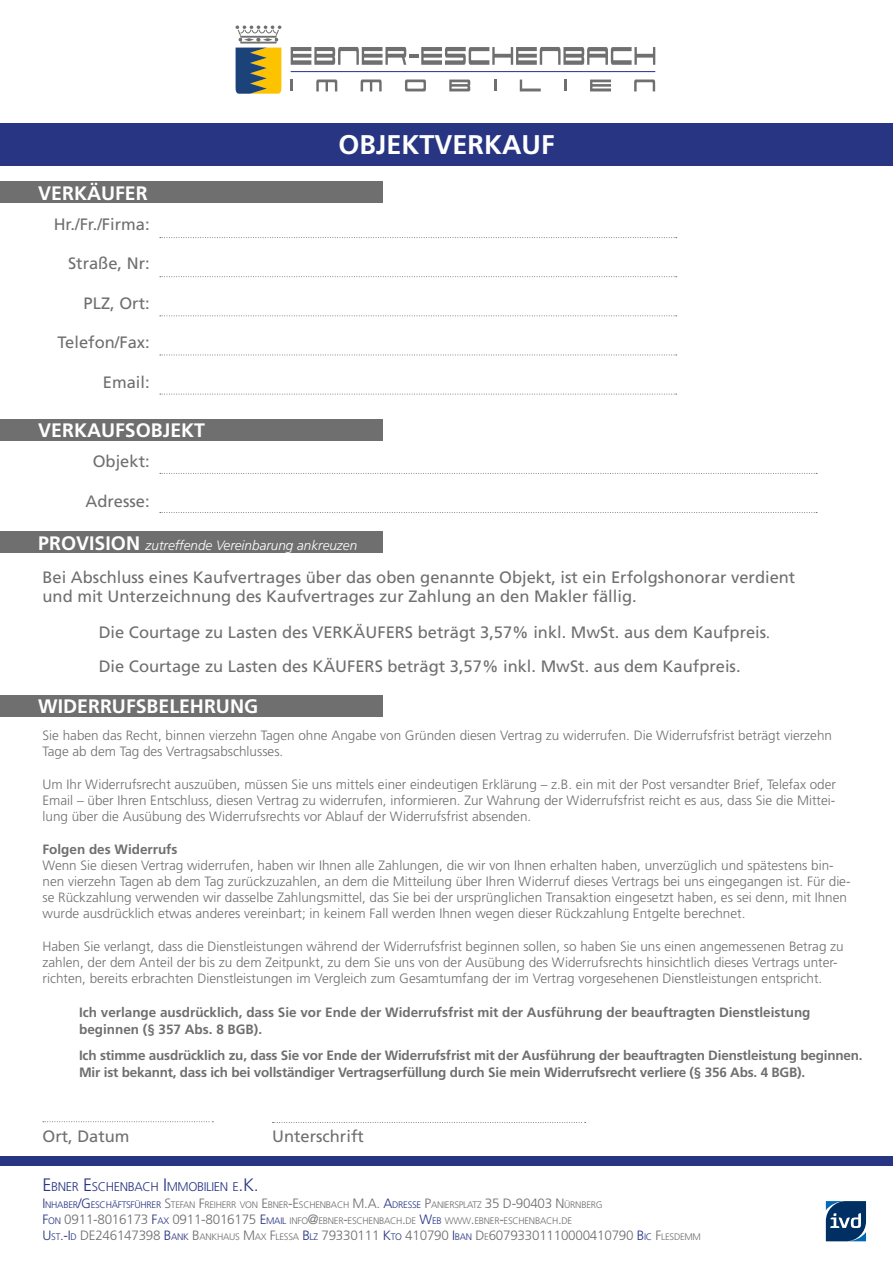
<style>
.page{position:relative;width:893px;height:1263px;background:#fff}
.page>*{position:absolute;margin:0;border:0;box-sizing:border-box;transform-origin:0 0}
.t1{font:700 27px "Frutiger LT Std";color:#fff}
.t2{font:700 19.5px "Frutiger LT Std";color:#fff}
.t3{font:16.5px/19.8px "Frutiger LT Std";color:#706f6f}
.t4{font:300 13.5px/16.2px "Frutiger LT Std";color:#706f6f}
.t5{font:700 13.5px/16.5px "Frutiger LT Std";letter-spacing:-.015em;color:#706f6f}
.t6{font:300 13.5px "Frutiger LT Std";letter-spacing:-.02em;color:#706f6f}
.t7{font:italic 300 13.5px "Frutiger LT Std";color:#fff}
.t8{font:300 12.6px "Frutiger LT Std";letter-spacing:-.03em;color:#283583}
.t9{font:300 9.45px "Frutiger LT Std";letter-spacing:-.03em;color:#706f6f}
.s1{font-weight:700;font-style:normal;font-size:19.5px}
.s2{font-family:"Minion Pro"}
.s3{font-size:18px}
.s4{font-size:13.5px;color:#283583}
.s5{color:#283583}
.s6{font-size:13.5px}
.s7{font-size:9.45px;color:#283583}
.s8{font-size:9.45px}
</style>
<div class="page">
<svg style="left:826px;top:1202px;width:39px;height:39px;background:#28537f"></svg>
<div style="left:824px;top:1200px;width:43px;height:43px;border:1px solid #fff"></div>
<div style="left:0;top:1156px;width:893px;height:9px;background:#283583"></div>
<div style="left:0;top:123px;width:893px;height:43px;background:#283583"></div>
<svg style="left:236px;top:48px;width:45px;height:46px;background:#8d8440"></svg>
<hr style="left:240px;top:42px;width:37px;height:2px;background:#706f6f">
<svg style="left:235px;top:26px;width:46px;height:15px"></svg>
<svg style="left:316px;top:79px;width:21px;height:12px"></svg>
<svg style="left:361px;top:79px;width:21px;height:12px"></svg>
<svg style="left:405px;top:79px;width:21px;height:12px"></svg>
<svg style="left:449px;top:80px;width:21px;height:11px"></svg>
<svg style="left:520px;top:80px;width:21px;height:11px"></svg>
<svg style="left:590px;top:80px;width:21px;height:11px"></svg>
<svg style="left:634px;top:79px;width:21px;height:12px"></svg>
<hr style="left:291px;top:71px;width:364px;height:1px;background:#28348b">
<svg style="left:291px;top:47px;width:364px;height:18px"></svg>
<svg style="left:291px;top:80px;width:2px;height:11px"></svg>
<svg style="left:494px;top:80px;width:2px;height:11px"></svg>
<svg style="left:564px;top:80px;width:3px;height:11px"></svg>
<div style="left:0;top:182px;width:383px;height:21px;background:#706f6f"></div>
<div style="left:0;top:419px;width:383px;height:21px;background:#706f6f"></div>
<div style="left:0;top:532px;width:383px;height:21px;background:#706f6f"></div>
<svg style="left:160px;top:237px;width:517px;height:1px"></svg>
<svg style="left:160px;top:276px;width:517px;height:1px"></svg>
<svg style="left:160px;top:315px;width:517px;height:1px"></svg>
<svg style="left:160px;top:355px;width:517px;height:1px"></svg>
<svg style="left:160px;top:394px;width:517px;height:1px"></svg>
<svg style="left:160px;top:473px;width:657px;height:1px"></svg>
<svg style="left:160px;top:512px;width:657px;height:1px"></svg>
<svg style="left:43px;top:1121px;width:170px;height:1px"></svg>
<svg style="left:273px;top:1122px;width:313px;height:1px"></svg>
<div style="left:0;top:695px;width:383px;height:21px;background:#706f6f"></div>
<h2 class="t2" style="left:38px;top:181px;width:111px">VERKÄUFER</h2>
<p class="t3" style="left:54px;top:214px;width:97px">Hr./Fr./Firma:</p>
<p class="t3" style="left:68px;top:254px;width:83px">Straße, Nr:</p>
<p class="t3" style="left:84px;top:293px;width:68px">PLZ, Ort:</p>
<p class="t3" style="left:57px;top:333px;width:94px">Telefon/Fax:</p>
<p class="t3" style="left:103px;top:372px;width:48px">Email:</p>
<h2 class="t2" style="left:38px;top:419px;width:168px">VERKAUFSOBJEKT</h2>
<p class="t3" style="left:93px;top:452px;width:58px">Objekt:</p>
<p class="t3" style="left:85px;top:491px;width:66px">Adresse:</p>
<h1 class="t1" style="left:338px;top:129px;width:218px">OBJEKTVERKAUF</h1>
<p class="t7" style="left:38px;top:537px;width:320px"><span class="s1">PROVISION</span> zutreffende Vereinbarung ankreuzen</p>
<p class="t3" style="left:43px;top:567px;width:754px">Bei Abschluss eines Kaufvertrages über das oben genannte Objekt, ist ein Erfolgshonorar verdient und mit Unterzeichnung des Kaufvertrages zur Zahlung an den Makler fällig.</p>
<p class="t3" style="left:99px;top:616px;width:673px;line-height:33.9px">Die Courtage zu Lasten des VERKÄUFERS beträgt 3,57% inkl. MwSt. aus dem Kaufpreis<span class="s2">.<br></span>Die Courtage zu Lasten des KÄUFERS beträgt 3,57% inkl. MwSt. aus dem Kaufpreis.</p>
<h2 class="t2" style="left:38px;top:695px;width:221px">WIDERRUFSBELEHRUNG</h2>
<p class="t4" style="left:43px;top:727px;width:791px">Sie haben das Recht, binnen vierzehn Tagen ohne Angabe von Gründen diesen Vertrag zu widerrufen. Die Widerrufsfrist beträgt vierzehn<br>Tage ab dem Tag des Vertragsabschlusses.</p>
<p class="t4" style="left:43px;top:776px;width:795px;text-align:justify">Um Ihr Widerrufsrecht auszuüben, müssen Sie uns mittels einer eindeutigen Erklärung – z.B. ein mit der Post versandter Brief, Telefax oder Email – über Ihren Entschluss, diesen Vertrag zu widerrufen, informieren. Zur Wahrung der Widerrufsfrist reicht es aus, dass Sie die Mittei&shy;lung über die Ausübung des Widerrufsrechts vor Ablauf der Widerrufsfrist absenden.</p>
<p class="t5" style="left:43px;top:841px;width:137px">Folgen des Widerrufs</p>
<p class="t4" style="left:43px;top:857px;width:809px">Wenn Sie diesen Vertrag widerrufen, haben wir Ihnen alle Zahlungen, die wir von Ihnen erhalten haben, unverzüglich und spätestens bin&shy;nen vierzehn Tagen ab dem Tag zurückzuzahlen, an dem die Mitteilung über Ihren Widerruf dieses Vertrags bei uns eingegangen ist. Für die&shy;se Rückzahlung verwenden wir dasselbe Zahlungsmittel, das Sie bei der ursprünglichen Transaktion eingesetzt haben, es sei denn, mit Ihnen wurde ausdrücklich etwas anderes vereinbart; in keinem Fall werden Ihnen wegen dieser Rückzahlung Entgelte berechnet.</p>
<p class="t4" style="left:43px;top:938px;width:803px">Haben Sie verlangt, dass die Dienstleistungen während der Widerrufsfrist beginnen sollen, so haben Sie uns einen angemessenen Betrag zu zahlen, der dem Anteil der bis zu dem Zeitpunkt, zu dem Sie uns von der Ausübung des Widerrufsrechts hinsichtlich dieses Vertrags unter&shy;richten, bereits erbrachten Dienstleistungen im Vergleich zum Gesamtumfang der im Vertrag vorgesehenen Dienstleistungen entspricht.</p>
<p class="t5" style="left:79px;top:1004px;width:733px">Ich verlange ausdrücklich, dass Sie vor Ende der Widerrufsfrist mit der Ausführung der beauftragten Dienstleistung beginnen (§ 357 Abs. 8 BGB).</p>
<p class="t5" style="left:79px;top:1047px;width:785px">Ich stimme ausdrücklich zu, dass Sie vor Ende der Widerrufsfrist mit der Ausführung der beauftragten Dienstleistung beginnen.<br>Mir ist bekannt, dass ich bei vollständiger Vertragserfüllung durch Sie mein Widerrufsrecht verliere (§ 356 Abs. 4 BGB).</p>
<p class="t3" style="left:43px;top:1127px;width:89px">Ort, Datum</p>
<p class="t3" style="left:272px;top:1127px;width:93px">Unterschrift</p>
<p class="t8" style="left:43px;top:1180px;width:218px"><span class="s3">E</span>BNER <span class="s3">E</span>SCHENBACH <span class="s3">I</span>MMOBILIEN E<span class="s3">.K.</span></p>
<p class="t9" style="left:43px;top:1199px;width:560px"><span class="s4">I</span><span class="s5">NHABER</span><span class="s4">/G</span><span class="s5">ESCHÄFTSFÜHRER</span> <span class="s6">S</span>TEFAN <span class="s6">F</span>REI HERR VON <span class="s6">E</span>BNER<span class="s6">-E</span>SCHENBACH <span class="s6">M .A.</span> <span class="s4">A</span><span class="s5">DRESSE</span> <span class="s6">P</span>ANIERSPLATZ <span class="s6">35 D-90403 N</span> ÜRNBERG</p>
<p class="t6" style="left:43px;top:1211px;width:413px"><span class="s5">F</span><span class="s7">ON</span> 0911-8016173 <span class="s5">F</span><span class="s7">AX</span> 0911-8016175 <span class="s5">E</span><span class="s7">MAIL</span> <span class="s8">INFO</span>@<span class="s8">EBNER</span>-<span class="s8">ESCHENBACH</span>.<span class="s8">DE</span> <span class="s5">W</span><span class="s7">EB</span> <span class="s8">WWW</span></p>
<p class="t9" style="left:471px;top:1215px;width:102px"><span class="s6">.</span>EBNER<span class="s6">-</span>ESCHENBACH<span class="s6">.</span>DE</p>
<p class="t6" style="left:43px;top:1228px;width:660px"><span class="s5">U</span><span class="s7">ST</span><span class="s5">.-I</span><span class="s7">D</span> DE246147398 <span class="s5">B</span><span class="s7">ANK</span> B<span class="s8">ANKHAUS</span> M<span class="s8">AX</span> F<span class="s8">LESSA</span> <span class="s5">B</span> <span class="s7">LZ</span> 79330111 <span class="s5">K</span><span class="s7">TO</span> 410790 <span class="s5">I</span><span class="s7">BAN</span> D <span class="s8">E</span>60793301110000410790 <span class="s5">B</span> <span class="s7">IC</span> F<span class="s8">LESDEMM</span></p>
</div>
